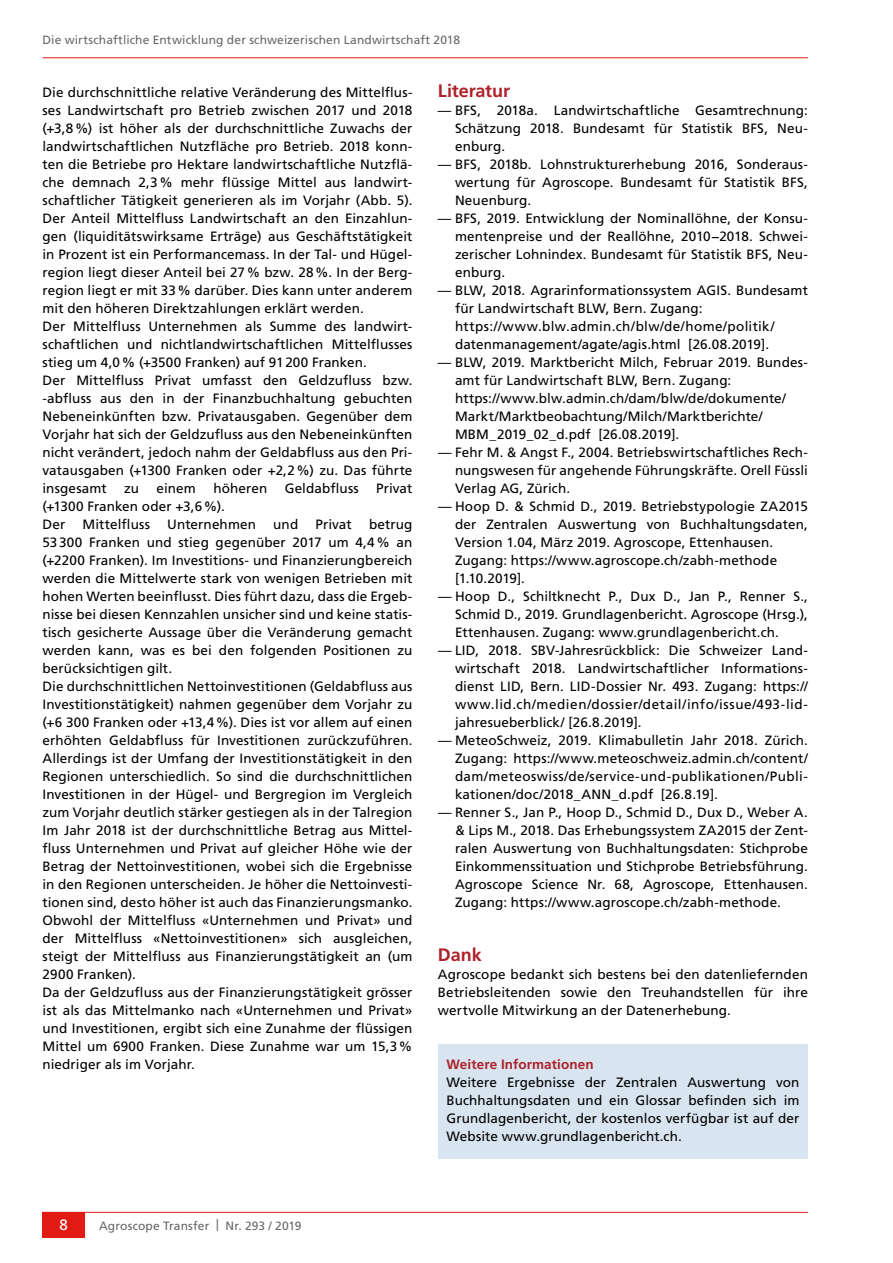
<style>
.page{position:relative;width:893px;height:1263px;background:#fff}
.page>*{position:absolute;margin:0;border:0;box-sizing:border-box;transform-origin:0 0}
.t1{font:700 18px "Frutiger LT Std";letter-spacing:-.005em;color:#ad2129}
.t2{font:15px "Frutiger LT Std";color:#fff}
.t3{font:13.5px/18px "Frutiger LT Std";letter-spacing:.01em;color:#000;text-align:justify}
.t4{font:700 13.5px "Frutiger LT Std";letter-spacing:.01em;color:#ad2129}
.t5{font:12px "Frutiger LT Std";letter-spacing:.01em;color:#676868}
</style>
<div class="page">
<hr style="left:42px;top:1212px;width:766px;height:1px;background:#e11b14">
<div style="left:43px;top:1212px;width:42px;height:25px;background:#e11b14"></div>
<hr style="left:43px;top:57px;width:765px;height:1px;background:#e11b14">
<div style="left:438px;top:1044px;width:370px;height:115px;background:#d8e4f0"></div>
<p class="t5" style="left:43px;top:33px;width:419px">Die wirtschaftliche Entwicklung der schweizerischen Landwirtschaft 2018</p>
<p class="t3" style="left:43px;top:83px;width:371px;text-align:left">Die durchschnittliche relative Veränderung des Mittelflus&shy;ses Landwirtschaft pro Betrieb zwischen 2017 und 2018 (+3,8%) ist höher als der durchschnittliche Zuwachs der landwirtschaftlichen Nutzfläche pro Betrieb. 2018 konn&shy;ten die Betriebe pro Hektare landwirtschaftliche Nutzflä&shy;che demnach 2,3% mehr flüssige Mittel aus landwirt&shy;schaftlicher Tätigkeit generieren als im Vorjahr (Abb. 5).<br>Der Anteil Mittelfluss Landwirtschaft an den Einzahlun&shy;gen (liquiditätswirksame Erträge) aus Geschäftstätigkeit in Prozent ist ein Performancemass. In der Tal- und Hügel&shy;region liegt dieser Anteil bei 27% bzw. 28%. In der Berg&shy;region liegt er mit 33% darüber. Dies kann unter anderem mit den höheren Direktzahlungen erklärt werden.<br>Der Mittelfluss Unternehmen als Summe des landwirt&shy;schaftlichen und nichtlandwirtschaftlichen Mittelflusses stieg um 4,0% (+3500 Franken) auf 91200 Franken.<br>Der Mittelfluss Privat umfasst den Geldzufluss bzw. -abfluss aus den in der Finanzbuchhaltung gebuchten Nebeneinkünften bzw. Privatausgaben. Gegenüber dem Vorjahr hat sich der Geldzufluss aus den Nebeneinkünften nicht verändert, jedoch nahm der Geldabfluss aus den Pri&shy;vatausgaben (+1300 Franken oder +2,2%) zu. Das führte insgesamt</p>
<p class="t3" style="left:124px;top:479px;width:16px">zu</p>
<p class="t3" style="left:157px;top:479px;width:41px">einem</p>
<p class="t3" style="left:213px;top:479px;width:55px">höheren</p>
<p class="t3" style="left:285px;top:479px;width:76px">Geldabfluss</p>
<p class="t3" style="left:376px;top:479px;width:38px">Privat</p>
<p class="t3" style="left:43px;top:497px;width:184px">(+1300 Franken oder +3,6%).<br>Der</p>
<p class="t3" style="left:83px;top:515px;width:69px">Mittelfluss</p>
<p class="t3" style="left:167px;top:515px;width:90px">Unternehmen</p>
<p class="t3" style="left:273px;top:515px;width:27px">und</p>
<p class="t3" style="left:315px;top:515px;width:38px">Privat</p>
<p class="t3" style="left:43px;top:515px;width:371px;text-align:left;text-indent:326px">betrug 53300 Franken und stieg gegenüber 2017 um 4,4% an (+2200 Franken). Im Investitions- und Finanzierungbereich werden die Mittelwerte stark von wenigen Betrieben mit hohen Werten beeinflusst. Dies führt dazu, dass die Ergeb&shy;nisse bei diesen Kennzahlen unsicher sind und keine statis&shy;tisch gesicherte Aussage über die Veränderung gemacht werden kann, was es bei den folgenden Positionen zu berücksichtigen gilt.<br>Die durchschnittlichen Nettoinvestitionen (Geldabfluss aus Investitionstätigkeit) nahmen gegenüber dem Vorjahr zu (+6 300 Franken oder +13,4%). Dies ist vor allem auf einen erhöhten Geldabfluss für Investitionen zurückzuführen.<br>Allerdings ist der Umfang der Investitionstätigkeit in den Regionen unterschiedlich. So sind die durchschnittlichen Investitionen in der Hügel- und Bergregion im Vergleich zum Vorjahr deutlich stärker gestiegen als in der Talregion Im Jahr 2018 ist der durchschnittliche Betrag aus Mittel&shy;fluss Unternehmen und Privat auf gleicher Höhe wie der Betrag der Nettoinvestitionen, wobei sich die Ergebnisse in den Regionen unterscheiden. Je höher die Nettoinvesti&shy;tionen sind, desto höher ist auch das Finanzierungsmanko.<br>Obwohl der Mittelfluss «Unternehmen und Privat» und der Mittelfluss «Nettoinvestitionen» sich ausgleichen, steigt der Mittelfluss aus Finanzierungstätigkeit an (um 2900 Franken).<br>Da der Geldzufluss aus der Finanzierungstätigkeit grösser ist als das Mittelmanko nach «Unternehmen und Privat» und Investitionen, ergibt sich eine Zunahme der flüssigen Mittel um 6900 Franken. Diese Zunahme war um 15,3% niedriger als im Vorjahr.</p>
<h1 class="t1" style="left:438px;top:80px;width:74px">Literatur</h1>
<p class="t3" style="left:455px;top:101px;width:354px;text-indent:-17px">— BFS, 2018a. Landwirtschaftliche Gesamtrechnung:<br>Schätzung 2018. Bundesamt für Statistik BFS, Neu&shy;enburg.</p>
<p class="t3" style="left:455px;top:155px;width:354px;text-indent:-17px">— BFS, 2018b. Lohnstrukturerhebung 2016, Sonderaus&shy;wertung für Agroscope. Bundesamt für Statistik BFS, Neuenburg.</p>
<p class="t3" style="left:455px;top:209px;width:354px;text-indent:-17px">— BFS, 2019. Entwicklung der Nominallöhne, der Konsu&shy;mentenpreise und der Reallöhne, 2010−2018. Schwei&shy;zerischer Lohnindex. Bundesamt für Statistik BFS, Neu&shy;enburg.</p>
<p class="t3" style="left:455px;top:281px;width:354px;text-align:left;text-indent:-17px">— BLW, 2018. Agrarinformationssystem AGIS. Bundesamt für Landwirtschaft BLW, Bern. Zugang: https://www.blw.admin.ch/blw/de/home/politik/ datenmanagement/agate/agis.html [26.08.2019].</p>
<p class="t3" style="left:455px;top:353px;width:354px;text-align:left;text-indent:-17px">— BLW, 2019. Marktbericht Milch, Februar 2019. Bundes&shy;amt für Landwirtschaft BLW, Bern. Zugang: https://www.blw.admin.ch/dam/blw/de/dokumente/ Markt/Marktbeobachtung/Milch/Marktberichte/ MBM_2019_02_d.pdf [26.08.2019].</p>
<p class="t3" style="left:455px;top:443px;width:354px;text-indent:-17px">— Fehr M. &amp; Angst F., 2004. Betriebswirtschaftliches Rech&shy;nungswesen für angehende Führungskräfte. Orell Füssli Verlag AG, Zürich.</p>
<p class="t3" style="left:455px;top:497px;width:354px;text-align:left;text-indent:-17px">— Hoop D. &amp; Schmid D., 2019. Betriebstypologie ZA2015 der Zentralen Auswertung von Buchhaltungsdaten, Version 1.04, März 2019. Agroscope, Ettenhausen.<br>Zugang: https://www.agroscope.ch/zabh-methode [1.10.2019].</p>
<p class="t3" style="left:455px;top:587px;width:354px;text-indent:-17px">— Hoop D., Schiltknecht P., Dux D., Jan P., Renner S., Schmid D., 2019. Grundlagenbericht. Agroscope (Hrsg.), Ettenhausen. Zugang: www.grundlagenbericht.ch.</p>
<p class="t3" style="left:455px;top:641px;width:354px;text-indent:-17px">— LID, 2018. SBV-Jahresrückblick: Die Schweizer Land&shy;wirtschaft 2018. Landwirtschaftlicher Informations&shy;dienst LID, Bern. LID-Dossier Nr. 493. Zugang: https:// www.lid.ch/medien/dossier/detail/info/issue/493-lid&shy;jahresueberblick/ [26.8.2019].</p>
<p class="t3" style="left:455px;top:731px;width:354px;text-indent:-17px">— MeteoSchweiz, 2019. Klimabulletin Jahr 2018. Zürich.<br>Zugang: https://www.meteoschweiz.admin.ch/content/ dam/meteoswiss/de/service-und-publikationen/Publi&shy;kationen/doc/2018_ANN_d.pdf [26.8.19].</p>
<p class="t3" style="left:455px;top:803px;width:354px;text-indent:-17px">— Renner S., Jan P., Hoop D., Schmid D., Dux D., Weber A. &amp; Lips M., 2018. Das Erhebungssystem ZA2015 der Zent&shy;ralen Auswertung von Buchhaltungsdaten: Stichprobe Einkommenssituation und Stichprobe Betriebsführung.<br>Agroscope Science Nr. 68, Agroscope, Ettenhausen.<br>Zugang: https://www.agroscope.ch/zabh-methode.</p>
<h1 class="t1" style="left:438px;top:944px;width:45px">Dank</h1>
<p class="t3" style="left:438px;top:965px;width:371px">Agroscope bedankt sich bestens bei den datenliefernden Betriebsleitenden sowie den Treuhandstellen für ihre wertvolle Mitwirkung an der Datenerhebung.</p>
<p class="t4" style="left:446px;top:1056px;width:149px">Weitere Informationen</p>
<p class="t3" style="left:446px;top:1073px;width:354px">Weitere Ergebnisse der Zentralen Auswertung von Buchhaltungsdaten und ein Glossar befinden sich im Grundlagenbericht, der kostenlos verfügbar ist auf der Website www.grundlagenbericht.ch.</p>
<p class="t2" style="left:60px;top:1215px;width:10px">8</p>
<p class="t5" style="left:99px;top:1218px;width:204px">Agroscope Transfer | Nr. 293 / 2019</p>
</div>
